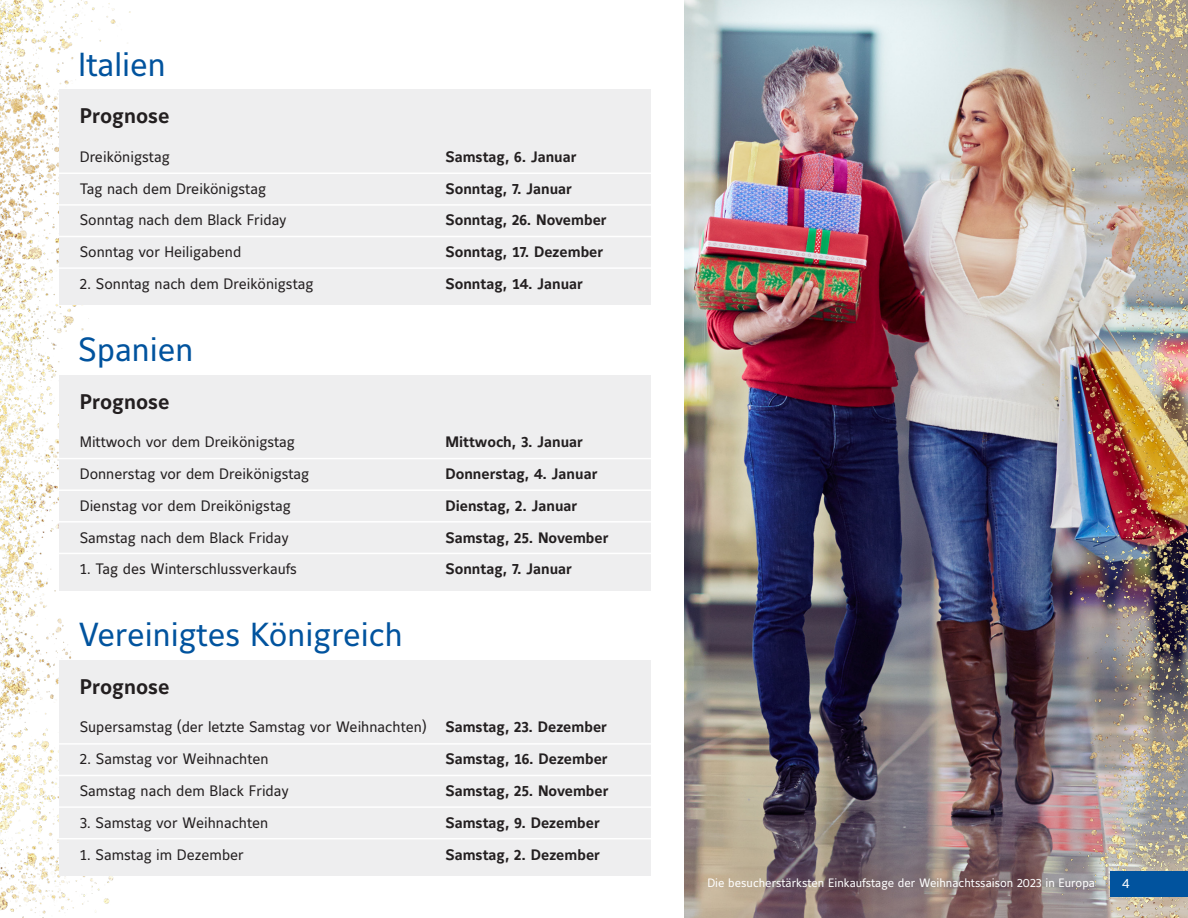
<style>
.page{position:relative;width:1188px;height:918px;background:#fff}
.page>*{position:absolute;margin:0;border:0;box-sizing:border-box;transform-origin:0 0}
.t1{font:33px "Maurea Regular Lf";color:#01539e}
.t2{font:21px "Maurea Bold Lf";color:#231f20}
.t3{font:15px "Maurea Regular Lf";color:#231f20}
.t4{font:15px "Maurea Bold Lf";color:#231f20}
.t5{font:13.5px "Maurea Regular Lf";color:#fff}
.t6{font:12px "Maurea Regular Lf";color:#fff}
.s1{font-family:"Maurea Bold Lf"}
</style>
<div class="page">
<img style="left:685px;top:0;width:318px;height:918px">
<img style="left:1003px;top:0;width:185px;height:918px">
<img style="left:0;top:0;width:130px;height:918px">
<div style="left:1110px;top:871px;width:78px;height:26px;background:#01539e"></div>
<div style="left:59px;top:89px;width:592px;height:216px;background:#eeeeef"></div>
<hr style="left:54px;top:173px;width:600px;height:1px;background:#fff">
<hr style="left:54px;top:236px;width:600px;height:1px;background:#fff">
<hr style="left:54px;top:204px;width:600px;height:2px;background:#fff">
<hr style="left:54px;top:267px;width:600px;height:2px;background:#fff">
<div style="left:59px;top:660px;width:592px;height:216px;background:#eeeeef"></div>
<hr style="left:54px;top:743px;width:600px;height:2px;background:#fff">
<hr style="left:54px;top:806px;width:600px;height:2px;background:#fff">
<hr style="left:54px;top:775px;width:600px;height:1px;background:#fff">
<hr style="left:54px;top:838px;width:600px;height:1px;background:#fff">
<div style="left:59px;top:375px;width:592px;height:216px;background:#eeeeef"></div>
<hr style="left:54px;top:458px;width:600px;height:1px;background:#fff">
<hr style="left:54px;top:521px;width:600px;height:2px;background:#fff">
<hr style="left:54px;top:489px;width:600px;height:2px;background:#fff">
<hr style="left:54px;top:553px;width:600px;height:1px;background:#fff">
<p class="t1" style="left:78px;top:46px;width:89px">Italien</p>
<p class="t2" style="left:80px;top:104px;width:91px">Prognose</p>
<p class="t3" style="left:80px;top:148px;width:92px">Dreikönigstag</p>
<p class="t4" style="left:445px;top:148px;width:133px">Samstag, 6. Januar</p>
<p class="t3" style="left:80px;top:180px;width:188px">Tag nach dem Dreikönigstag</p>
<p class="t4" style="left:445px;top:180px;width:128px">Sonntag, 7. Januar</p>
<p class="t3" style="left:80px;top:212px;width:208px">Sonntag nach dem Black Friday</p>
<p class="t4" style="left:445px;top:212px;width:163px">Sonntag, 26. November</p>
<p class="t3" style="left:80px;top:244px;width:163px">Sonntag vor Heiligabend</p>
<p class="t4" style="left:445px;top:244px;width:160px">Sonntag, 17. Dezember</p>
<p class="t3" style="left:80px;top:275px;width:235px">2. Sonntag nach dem Dreikönigstag</p>
<p class="t4" style="left:445px;top:275px;width:139px">Sonntag, 14. Januar</p>
<p class="t1" style="left:78px;top:331px;width:117px">Spanien</p>
<p class="t2" style="left:80px;top:390px;width:91px">Prognose</p>
<p class="t3" style="left:80px;top:434px;width:217px">Mittwoch vor dem Dreikönigstag</p>
<p class="t4" style="left:445px;top:434px;width:139px">Mittwoch, 3. Januar</p>
<p class="t3" style="left:80px;top:465px;width:231px">Donnerstag vor dem Dreikönigstag</p>
<p class="t4" style="left:445px;top:465px;width:154px">Donnerstag, 4. Januar</p>
<p class="t3" style="left:80px;top:497px;width:213px">Dienstag vor dem Dreikönigstag</p>
<p class="t4" style="left:445px;top:497px;width:134px">Dienstag, 2. Januar</p>
<p class="t3" style="left:80px;top:529px;width:210px">Samstag nach dem Black Friday</p>
<p class="t4" style="left:445px;top:529px;width:165px">Samstag, 25. November</p>
<p class="t3" style="left:80px;top:561px;width:219px">1. Tag des Winterschlussverkaufs</p>
<p class="t4" style="left:445px;top:561px;width:128px">Sonntag, 7. Januar</p>
<p class="t1" style="left:78px;top:616px;width:326px">Vereinigtes Königreich</p>
<p class="t2" style="left:80px;top:675px;width:91px">Prognose</p>
<p class="t3" style="left:80px;top:719px;width:529px">Supersamstag (der letzte Samstag vor Weihnachten) <span class="s1">Samstag, 23. Dezember</span></p>
<p class="t3" style="left:80px;top:751px;width:191px">2. Samstag vor Weihnachten</p>
<p class="t4" style="left:445px;top:751px;width:164px">Samstag, 16. Dezember</p>
<p class="t3" style="left:80px;top:782px;width:210px">Samstag nach dem Black Friday</p>
<p class="t4" style="left:445px;top:782px;width:165px">Samstag, 25. November</p>
<p class="t3" style="left:80px;top:814px;width:190px">3. Samstag vor Weihnachten</p>
<p class="t4" style="left:445px;top:814px;width:156px">Samstag, 9. Dezember</p>
<p class="t3" style="left:80px;top:846px;width:166px">1. Samstag im Dezember</p>
<p class="t4" style="left:445px;top:846px;width:156px">Samstag, 2. Dezember</p>
<p class="t6" style="left:707px;top:876px;width:389px">Die besucherstärksten Einkaufstage der Weihnachtssaison 2023 in Europa</p>
<p class="t5" style="left:1122px;top:876px;width:9px">4</p>
</div>
